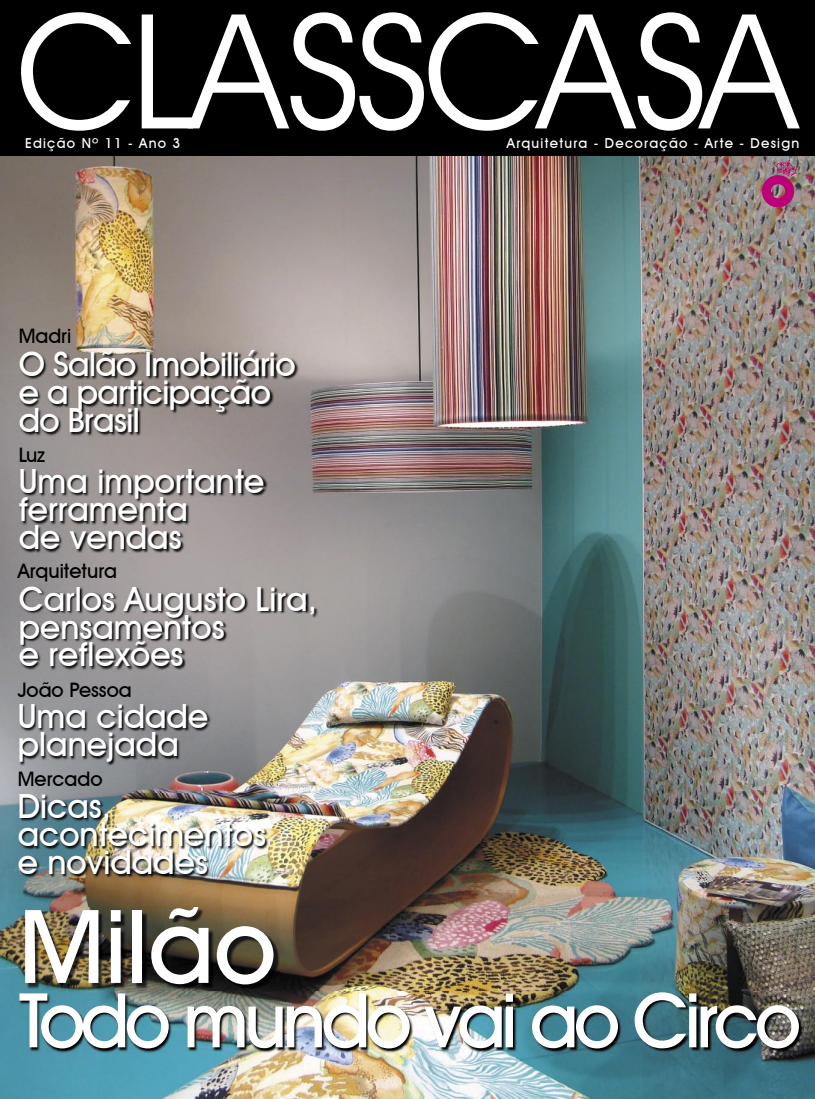
<style>
.page{position:relative;width:815px;height:1099px;background:#fff}
.page>*{position:absolute;margin:0;border:0;box-sizing:border-box;transform-origin:0 0}
.t1{font:160.25px "Avant Garde IT Cby BT";letter-spacing:-.035em;color:#fff}
.t2{font:500 102.38px "Avant Garde IT Cby BT";color:#fff}
.t3{font:500 75.75px "Avant Garde IT Cby BT";letter-spacing:-.06em;color:#fff}
.t4{font:500 33.38px/27.8px "Avant Garde IT Cby BT";color:#fff}
.t5{font:500 33.38px/27.8px "Avant Garde IT Cby BT";letter-spacing:-.02em;color:#fff}
.t6{font:500 20px "Avant Garde IT Cby BT";color:#000}
.t7{font:500 13.75px "Avant Garde IT Cby BT";letter-spacing:.09em;color:#fff}
</style>
<div class="page">
<img style="left:0;top:156px;width:815px;height:942px">
<div style="left:0;top:0;width:815px;height:156px;background:#000"></div>
<svg style="left:762px;top:159px;width:35px;height:48px;background:#a5497c"></svg>
<img style="left:18px;top:991px;width:786px;height:62px">
<img style="left:26px;top:907px;width:254px;height:83px">
<img style="left:19px;top:703px;width:193px;height:63px">
<img style="left:19px;top:350px;width:280px;height:86px">
<img style="left:19px;top:469px;width:249px;height:84px">
<img style="left:19px;top:585px;width:299px;height:85px">
<img style="left:18px;top:793px;width:252px;height:85px">
<h1 class="t1" style="left:16px;top:-26px;width:783px">CLASSCASA</h1>
<p class="t7" style="left:25px;top:134px;width:157px">Edição Nº 11 - Ano 3</p>
<p class="t7" style="left:507px;top:134px;width:294px">Arquitetura - Decoração - Arte - Design</p>
<p class="t6" style="left:19px;top:324px;width:54px">Madri</p>
<p class="t5" style="left:19px;top:350px;width:278px">O Salão Imobiliário e a participação do Brasil</p>
<p class="t6" style="left:19px;top:443px;width:28px">Luz</p>
<p class="t4" style="left:19px;top:467px;width:247px">Uma importante ferramenta<br>de vendas</p>
<p class="t4" style="left:19px;top:584px;width:300px">Carlos Augusto Lira, pensamentos<br>e reflexões</p>
<p class="t6" style="left:18px;top:558px;width:101px">Arquitetura</p>
<p class="t6" style="left:18px;top:678px;width:116px">João Pessoa</p>
<p class="t4" style="left:18px;top:702px;width:192px">Uma cidade planejada</p>
<p class="t6" style="left:18px;top:767px;width:86px">Mercado</p>
<p class="t4" style="left:18px;top:792px;width:250px">Dicas, acontecimentos e novidades</p>
<h2 class="t2" style="left:19px;top:884px;width:259px">Milão</h2>
<h3 class="t3" style="left:19px;top:974px;width:784px">Todo mundo vai ao Circo</h3>
</div>
